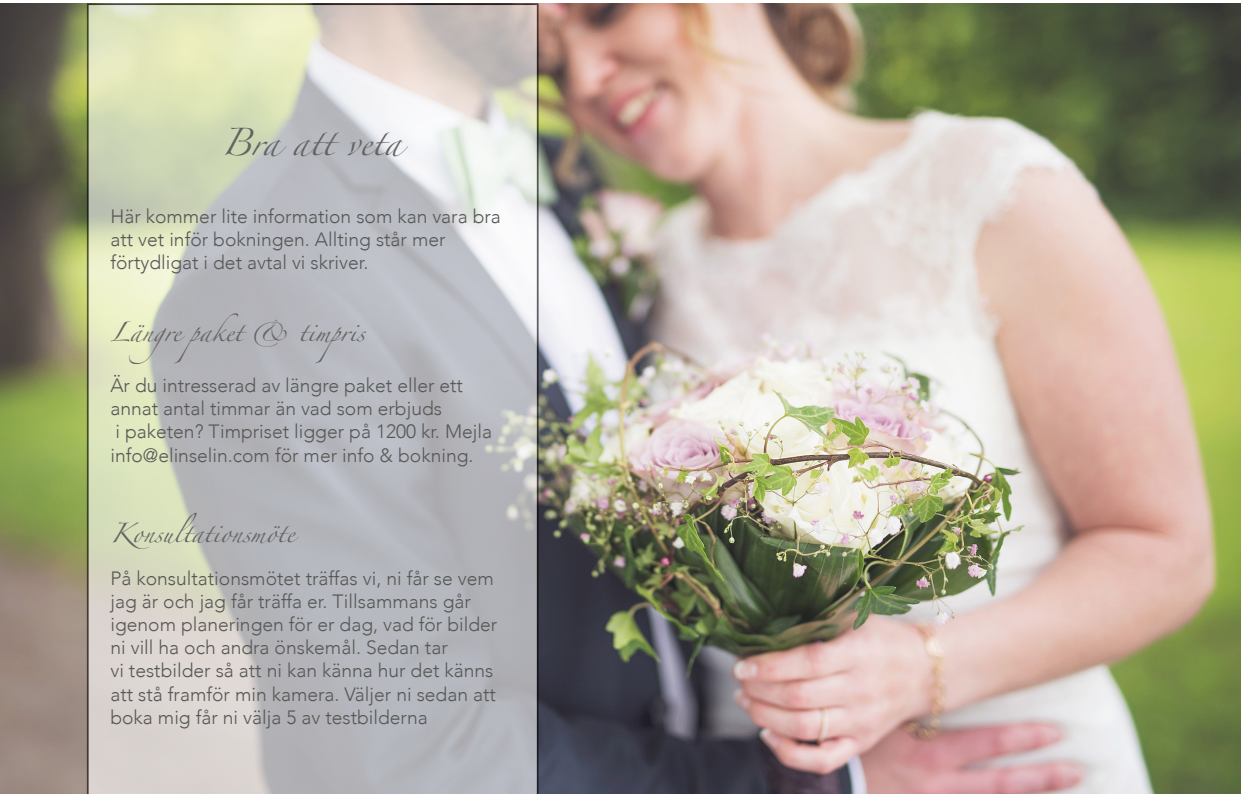
<style>
.page{position:relative;width:1241px;height:794px;background:#fff}
.page>*{position:absolute;margin:0;border:0;box-sizing:border-box;transform-origin:0 0}
.t1{font:24.5px "Zapfino";color:#646363}
.t2{font:300 19.25px/23.1px "Avenir";color:#575756}
.t3{font:17.5px "Zapfino";color:#646363}
</style>
<div class="page">
<img style="left:0;top:3px;width:1240px;height:791px">
<svg style="left:87px;top:3px;width:451px;height:791px;background:#c5c6c1"></svg>
<p class="t1" style="left:221px;top:132px;width:182px">Bra att veta</p>
<p class="t2" style="left:110px;top:204px;width:392px">Här kommer lite information som kan vara bra att vet inför bokningen. Allting står mer</p>
<p class="t2" style="left:110px;top:250px;width:259px">förtydligat i det avtal vi skriver.</p>
<p class="t3" style="left:110px;top:325px;width:256px">Längre paket &amp; timpris</p>
<p class="t2" style="left:110px;top:374px;width:354px">Är du intresserad av längre paket eller ett</p>
<p class="t2" style="left:110px;top:397px;width:333px">annat antal timmar än vad som erbjuds</p>
<p class="t2" style="left:110px;top:420px;width:383px">i paketen? Timpriset ligger på 1200 kr. Mejla info@elinselin.com för mer info &amp; bokning.</p>
<p class="t3" style="left:110px;top:526px;width:186px">Konsultationsmöte</p>
<p class="t2" style="left:110px;top:567px;width:385px">På konsultationsmötet träffas vi, ni får se vem jag är och jag får träffa er. Tillsammans går</p>
<p class="t2" style="left:110px;top:613px;width:388px">igenom planeringen för er dag, vad för bilder ni vill ha och andra önskemål. Sedan tar</p>
<p class="t2" style="left:110px;top:659px;width:387px">vi testbilder så att ni kan känna hur det känns att stå framför min kamera. Väljer ni sedan att boka mig får ni välja 5 av testbilderna</p>
</div>
